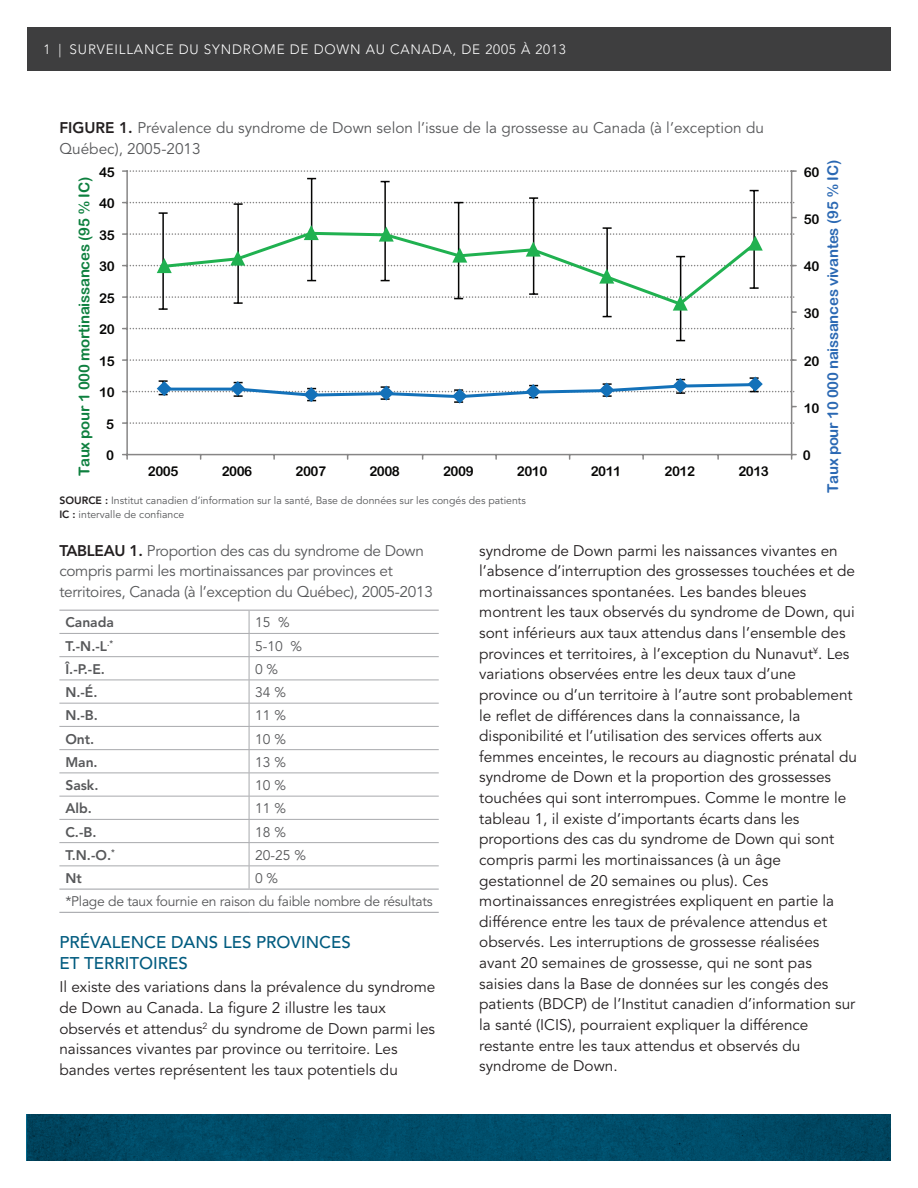
<style>
.page{position:relative;width:918px;height:1188px;background:#fff}
.page>*{position:absolute;margin:0;border:0;box-sizing:border-box;transform-origin:0 0}
.Heading_1{font:500 16.8px/21px "Avenir LT Std";color:#005b7f}
.BODY{font:15.3px/20.5px "Avenir LT Std";color:#231f20}
.Table_Title{font:15.3px/20.7px "Avenir LT Std";letter-spacing:-.02em;color:#57585a}
.Table_Title-2{font:15.3px/20.7px "Avenir LT Std";color:#57585a}
.t1{font:15px "Arial Rounded MT Bold";letter-spacing:-.02em;color:#2a68b3}
.t2{font:15px "Arial Rounded MT Bold";letter-spacing:-.02em;color:#0e803f}
.Main_Body{font:13.8px "Avenir LT Std";letter-spacing:-.02em;color:#57585a}
.Main_Body-2{font:800 13.8px "Avenir LT Std";color:#57585a}
.t3{font:13.5px "Arial Rounded MT Bold";letter-spacing:-.04em;color:#050504}
.t4{font:300 13.5px "Avenir LT Std";letter-spacing:.06em;color:#fff}
._1_-_Source_with_Inf{font:10.5px "Avenir LT Std";color:#57585a}
.s1{font-weight:800;color:#231f20}
</style>
<div class="page">
<div style="left:27px;top:27px;width:864px;height:44px;background:#3e3e3f"></div>
<svg style="left:27px;top:1115px;width:864px;height:46px;background:#004a66"></svg>
<hr style="left:791px;top:171px;width:1px;height:284px;background:#878686">
<hr style="left:126px;top:171px;width:2px;height:284px;background:#878686">
<svg style="left:123px;top:422px;width:671px;height:2px"></svg>
<svg style="left:123px;top:359px;width:673px;height:2px"></svg>
<svg style="left:123px;top:328px;width:671px;height:1px"></svg>
<svg style="left:123px;top:170px;width:673px;height:2px"></svg>
<hr style="left:127px;top:454px;width:665px;height:1px;background:#878686">
<svg style="left:123px;top:454px;width:5px;height:5px"></svg>
<svg style="left:791px;top:454px;width:5px;height:5px"></svg>
<hr style="left:162px;top:213px;width:2px;height:53px;background:#050504">
<svg style="left:159px;top:212px;width:9px;height:2px"></svg>
<hr style="left:237px;top:204px;width:2px;height:54px;background:#050504">
<hr style="left:311px;top:179px;width:1px;height:55px;background:#050504">
<hr style="left:384px;top:182px;width:2px;height:54px;background:#050504">
<hr style="left:458px;top:203px;width:1px;height:52px;background:#050504">
<hr style="left:533px;top:198px;width:1px;height:53px;background:#050504">
<svg style="left:123px;top:197px;width:671px;height:8px"></svg>
<hr style="left:680px;top:303px;width:1px;height:38px;background:#050504">
<hr style="left:753px;top:191px;width:2px;height:52px;background:#050504">
<svg style="left:123px;top:225px;width:673px;height:92px"></svg>
<svg style="left:123px;top:377px;width:673px;height:30px"></svg>
<hr style="left:59px;top:842px;width:190px;height:1px;background:#a8a9ad">
<hr style="left:249px;top:842px;width:190px;height:1px;background:#a8a9ad">
<hr style="left:59px;top:866px;width:190px;height:1px;background:#a8a9ad">
<hr style="left:249px;top:866px;width:190px;height:1px;background:#a8a9ad">
<hr style="left:59px;top:610px;width:190px;height:1px;background:#a8a9ad">
<hr style="left:249px;top:610px;width:190px;height:1px;background:#a8a9ad">
<hr style="left:59px;top:633px;width:190px;height:1px;background:#a8a9ad">
<hr style="left:249px;top:633px;width:190px;height:1px;background:#a8a9ad">
<hr style="left:59px;top:656px;width:190px;height:1px;background:#a8a9ad">
<hr style="left:249px;top:656px;width:190px;height:1px;background:#a8a9ad">
<hr style="left:59px;top:680px;width:190px;height:1px;background:#a8a9ad">
<hr style="left:249px;top:680px;width:190px;height:1px;background:#a8a9ad">
<hr style="left:59px;top:703px;width:190px;height:1px;background:#a8a9ad">
<hr style="left:249px;top:703px;width:190px;height:1px;background:#a8a9ad">
<hr style="left:59px;top:726px;width:190px;height:1px;background:#a8a9ad">
<hr style="left:249px;top:726px;width:190px;height:1px;background:#a8a9ad">
<hr style="left:59px;top:749px;width:190px;height:1px;background:#a8a9ad">
<hr style="left:249px;top:749px;width:190px;height:1px;background:#a8a9ad">
<hr style="left:59px;top:773px;width:190px;height:1px;background:#a8a9ad">
<hr style="left:249px;top:773px;width:190px;height:1px;background:#a8a9ad">
<hr style="left:59px;top:796px;width:190px;height:1px;background:#a8a9ad">
<hr style="left:249px;top:796px;width:190px;height:1px;background:#a8a9ad">
<hr style="left:59px;top:819px;width:190px;height:1px;background:#a8a9ad">
<hr style="left:249px;top:819px;width:190px;height:1px;background:#a8a9ad">
<svg style="left:249px;top:611px;width:1px;height:278px"></svg>
<hr style="left:59px;top:889px;width:190px;height:1px;background:#a8a9ad">
<hr style="left:249px;top:889px;width:190px;height:1px;background:#a8a9ad">
<hr style="left:59px;top:912px;width:190px;height:1px;background:#a8a9ad">
<hr style="left:249px;top:912px;width:190px;height:1px;background:#a8a9ad">
<p class="t4" style="left:43px;top:41px;width:524px">1 | SURVEILLANCE DU SYNDROME DE DOWN AU CANADA, DE 2005 À 2013</p>
<p class="Table_Title-2" style="left:59px;top:118px;width:706px"><span class="s1">FIGURE 1.</span> Prévalence du syndrome de Down selon l’issue de la grossesse au Canada (à l’exception du<br>Québec), 2005-2013</p>
<p class="t1" style="left:824px;top:493px;width:335px;rotate:-90deg">Taux pour 10 000 naissances vivantes (95 % IC)</p>
<p class="t3" style="left:99px;top:164px;width:17px">45</p>
<p class="t3" style="left:804px;top:164px;width:17px">60</p>
<p class="t2" style="left:75px;top:476px;width:301px;rotate:-90deg">Taux pour 1 000 mortinaissances (95 % IC)</p>
<p class="_1_-_Source_with_Inf" style="left:59px;top:495px;width:468px"><span class="s1">SOURCE :</span> Institut canadien d’information sur la santé, Base de données sur les congés des patients</p>
<p class="_1_-_Source_with_Inf" style="left:59px;top:508px;width:126px"><span class="s1">IC :</span> intervalle de confiance</p>
<p class="Table_Title" style="left:59px;top:540px;width:375px"><span class="s1">TABLEAU 1.</span> Proportion des cas du syndrome de Down compris parmi les mortinaissances par provinces et territoires, Canada (à l’exception du Québec), 2005-2013</p>
<p class="Main_Body-2" style="left:65px;top:614px;width:50px">Canada</p>
<p class="Main_Body" style="left:255px;top:615px;width:36px">15 %</p>
<p class="Main_Body-2" style="left:65px;top:638px;width:49px">T.-N.-L<sup>.*</sup></p>
<p class="Main_Body" style="left:255px;top:638px;width:49px">5-10 %</p>
<p class="Main_Body-2" style="left:65px;top:661px;width:41px">Î.-P.-E.</p>
<p class="Main_Body" style="left:255px;top:661px;width:25px">0 %</p>
<p class="Main_Body-2" style="left:65px;top:684px;width:34px">N.-É.</p>
<p class="Main_Body" style="left:255px;top:684px;width:32px">34 %</p>
<p class="Main_Body-2" style="left:65px;top:707px;width:34px">N.-B.</p>
<p class="Main_Body" style="left:255px;top:708px;width:32px">11 %</p>
<p class="Main_Body-2" style="left:65px;top:731px;width:31px">Ont.</p>
<p class="Main_Body" style="left:255px;top:731px;width:32px">10 %</p>
<p class="Main_Body-2" style="left:65px;top:754px;width:34px">Man.</p>
<p class="Main_Body" style="left:255px;top:754px;width:32px">13 %</p>
<p class="Main_Body-2" style="left:65px;top:777px;width:35px">Sask.</p>
<p class="Main_Body" style="left:255px;top:777px;width:32px">10 %</p>
<p class="Main_Body-2" style="left:65px;top:800px;width:28px">Alb.</p>
<p class="Main_Body" style="left:255px;top:801px;width:32px">11 %</p>
<p class="Main_Body-2" style="left:65px;top:824px;width:33px">C.-B.</p>
<p class="Main_Body" style="left:255px;top:824px;width:32px">18 %</p>
<p class="Main_Body-2" style="left:65px;top:847px;width:51px">T.N.-O.<sup>*</sup></p>
<p class="Main_Body" style="left:255px;top:847px;width:52px">20-25 %</p>
<p class="Main_Body-2" style="left:65px;top:870px;width:18px">Nt</p>
<p class="Main_Body" style="left:255px;top:870px;width:25px">0 %</p>
<p class="Main_Body" style="left:65px;top:894px;width:369px">*Plage de taux fournie en raison du faible nombre de résultats</p>
<h2 class="Heading_1" style="left:59px;top:932px;width:293px">PRÉVALENCE DANS LES PROVINCES<br>ET TERRITOIRES</h2>
<p class="BODY" style="left:59px;top:977px;width:377px">Il existe des variations dans la prévalence du syndrome de Down au Canada. La figure 2 illustre les taux observés et attendus<sup>2</sup> du syndrome de Down parmi les naissances vivantes par province ou territoire. Les bandes vertes représentent les taux potentiels du</p>
<p class="t3" style="left:99px;top:195px;width:17px">40</p>
<p class="t3" style="left:804px;top:211px;width:17px">50</p>
<p class="t3" style="left:99px;top:227px;width:17px">35</p>
<p class="t3" style="left:804px;top:258px;width:17px">40</p>
<p class="t3" style="left:99px;top:258px;width:17px">30</p>
<p class="t3" style="left:99px;top:290px;width:17px">25</p>
<p class="t3" style="left:804px;top:306px;width:17px">30</p>
<p class="t3" style="left:99px;top:321px;width:17px">20</p>
<p class="t3" style="left:804px;top:353px;width:17px">20</p>
<p class="t3" style="left:99px;top:353px;width:17px">15</p>
<p class="t3" style="left:99px;top:384px;width:17px">10</p>
<p class="t3" style="left:804px;top:400px;width:17px">10</p>
<p class="t3" style="left:106px;top:416px;width:10px">5</p>
<p class="t3" style="left:803px;top:447px;width:10px">0</p>
<p class="t3" style="left:106px;top:447px;width:10px">0</p>
<p class="t3" style="left:148px;top:464px;width:32px">2005</p>
<p class="t3" style="left:222px;top:464px;width:32px">2006</p>
<p class="t3" style="left:296px;top:464px;width:32px">2007</p>
<p class="t3" style="left:369px;top:464px;width:32px">2008</p>
<p class="t3" style="left:443px;top:464px;width:32px">2009</p>
<p class="t3" style="left:517px;top:464px;width:32px">2010</p>
<p class="t3" style="left:591px;top:464px;width:32px">2011</p>
<p class="t3" style="left:665px;top:464px;width:32px">2012</p>
<p class="t3" style="left:738px;top:464px;width:32px">2013</p>
<p class="BODY" style="left:479px;top:541px;width:379px">syndrome de Down parmi les naissances vivantes en l’absence d’interruption des grossesses touchées et de mortinaissances spontanées. Les bandes bleues montrent les taux observés du syndrome de Down, qui sont inférieurs aux taux attendus dans l’ensemble des provinces et territoires, à l’exception du Nunavut<sup>¥</sup>. Les variations observées entre les deux taux d’une province ou d’un territoire à l’autre sont probablement le reflet de différences dans la connaissance, la disponibilité et l’utilisation des services offerts aux femmes enceintes, le recours au diagnostic prénatal du syndrome de Down et la proportion des grossesses touchées qui sont interrompues. Comme le montre le tableau 1, il existe d’importants écarts dans les proportions des cas du syndrome de Down qui sont compris parmi les mortinaissances (à un âge gestationnel de 20 semaines ou plus). Ces mortinaissances enregistrées expliquent en partie la différence entre les taux de prévalence attendus et observés. Les interruptions de grossesse réalisées avant 20 semaines de grossesse, qui ne sont pas saisies dans la Base de données sur les congés des patients (BDCP) de l’Institut canadien d’information sur la santé (ICIS), pourraient expliquer la différence restante entre les taux attendus et observés du syndrome de Down.</p>
</div>
